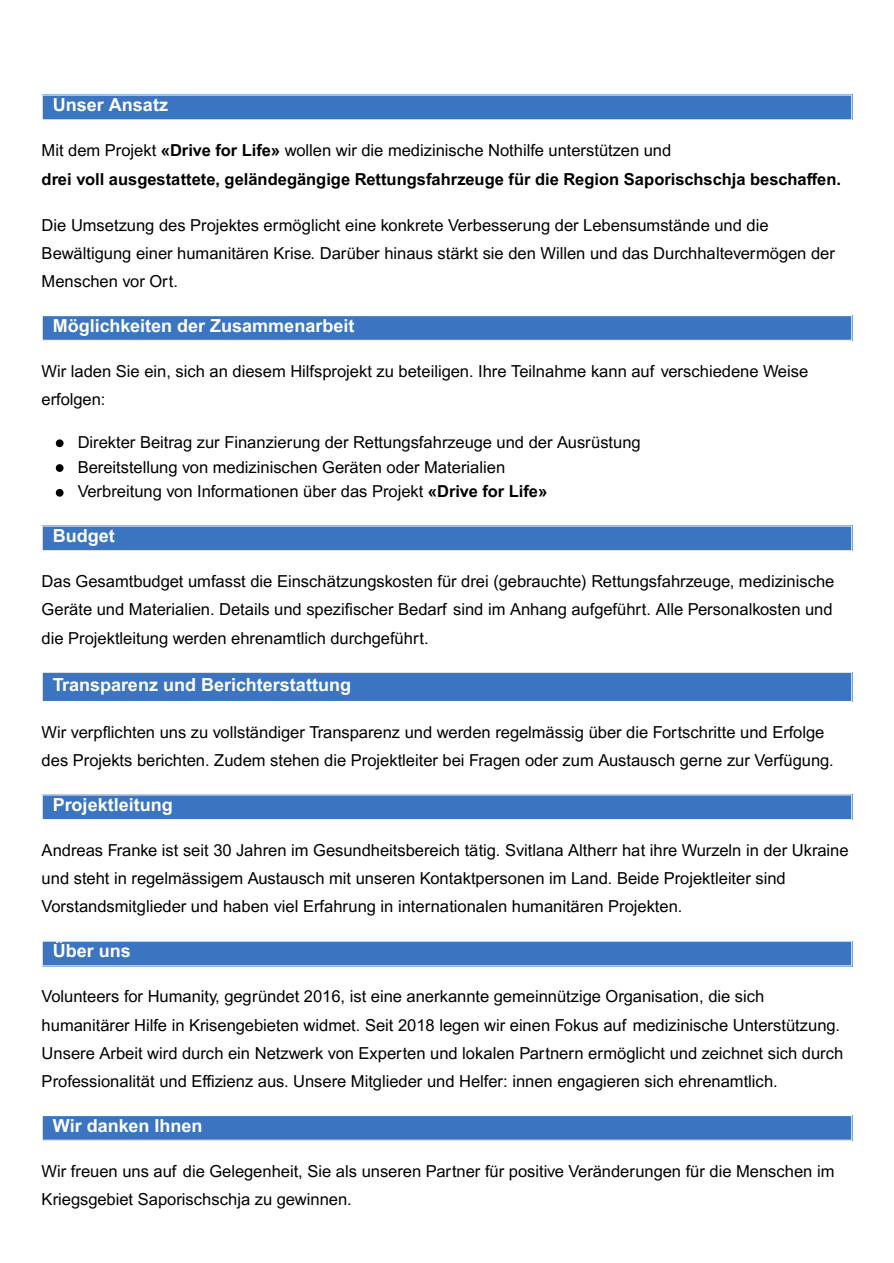
<style>
.page{position:relative;width:894px;height:1263px;background:#fff}
.page>*{position:absolute;margin:0;border:0;box-sizing:border-box;transform-origin:0 0}
.t1{font:700 18px "Arial MT Pro";color:#fff}
.t2{font:16.5px/28.2px "Arial MT Pro";color:#000}
.t3{font:700 16.5px/28.2px "Arial MT Pro";color:#000}
.s1{font-weight:400}
.s2{font-weight:700}
</style>
<div class="page">
<div style="left:42px;top:95px;width:809px;height:25px;background:#3b75c2"></div>
<svg style="left:42px;top:96px;width:1px;height:23px"></svg>
<svg style="left:851px;top:96px;width:1px;height:23px"></svg>
<hr style="left:42px;top:94px;width:810px;height:2px;background:#fff">
<hr style="left:42px;top:119px;width:810px;height:1px;background:#fff">
<div style="left:42px;top:315px;width:809px;height:26px;background:#3b75c2"></div>
<svg style="left:42px;top:316px;width:1px;height:24px"></svg>
<svg style="left:851px;top:316px;width:1px;height:24px"></svg>
<hr style="left:42px;top:315px;width:810px;height:1px;background:#fff">
<hr style="left:42px;top:340px;width:810px;height:1px;background:#fff">
<svg style="left:56px;top:439px;width:7px;height:8px"></svg>
<svg style="left:56px;top:464px;width:7px;height:8px"></svg>
<svg style="left:56px;top:489px;width:7px;height:8px"></svg>
<div style="left:42px;top:526px;width:809px;height:25px;background:#3b75c2"></div>
<svg style="left:42px;top:527px;width:1px;height:23px"></svg>
<svg style="left:851px;top:527px;width:1px;height:23px"></svg>
<hr style="left:42px;top:525px;width:810px;height:2px;background:#fff">
<hr style="left:42px;top:550px;width:810px;height:1px;background:#fff">
<div style="left:42px;top:672px;width:809px;height:30px;background:#3b75c2"></div>
<svg style="left:42px;top:673px;width:1px;height:28px"></svg>
<svg style="left:851px;top:673px;width:1px;height:28px"></svg>
<hr style="left:42px;top:672px;width:810px;height:1px;background:#fff">
<hr style="left:42px;top:701px;width:810px;height:1px;background:#fff">
<div style="left:42px;top:795px;width:809px;height:25px;background:#3b75c2"></div>
<svg style="left:42px;top:795px;width:1px;height:24px"></svg>
<svg style="left:851px;top:795px;width:1px;height:24px"></svg>
<hr style="left:42px;top:819px;width:810px;height:1px;background:#fff">
<div style="left:42px;top:941px;width:809px;height:25px;background:#3b75c2"></div>
<svg style="left:42px;top:942px;width:1px;height:23px"></svg>
<svg style="left:851px;top:942px;width:1px;height:23px"></svg>
<hr style="left:42px;top:941px;width:810px;height:1px;background:#fff">
<hr style="left:42px;top:965px;width:810px;height:1px;background:#fff">
<div style="left:42px;top:1115px;width:809px;height:25px;background:#3b75c2"></div>
<svg style="left:42px;top:1116px;width:1px;height:24px"></svg>
<svg style="left:851px;top:1116px;width:1px;height:24px"></svg>
<hr style="left:42px;top:1115px;width:810px;height:1px;background:#fff">
<p class="t1" style="left:53px;top:98px;width:117px">Unser Ansatz</p>
<p class="t3" style="left:42px;top:139px;width:800px"><span class="s1">Mit dem Projekt</span> «Drive for Life» <span class="s1">wollen wir die medizinische Nothilfe unterstützen und<br></span>drei voll ausgestattete, geländegängige Rettungsfahrzeuge für die Region Saporischschja beschaffen.</p>
<p class="t2" style="left:42px;top:213px;width:794px">Die Umsetzung des Projektes ermöglicht eine konkrete Verbesserung der Lebensumstände und die<br>Bewältigung einer humanitären Krise. Darüber hinaus stärkt sie den Willen und das Durchhaltevermögen der<br>Menschen vor Ort.</p>
<p class="t1" style="left:53px;top:319px;width:303px">Möglichkeiten der Zusammenarbeit</p>
<p class="t2" style="left:42px;top:359px;width:767px">Wir laden Sie ein, sich an diesem Hilfsprojekt zu beteiligen. Ihre Teilnahme kann auf verschiedene Weise erfolgen:</p>
<p class="t2" style="left:78px;top:430px;width:564px">Direkter Beitrag zur Finanzierung der Rettungsfahrzeuge und der Ausrüstung</p>
<p class="t2" style="left:78px;top:455px;width:429px">Bereitstellung von medizinischen Geräten oder Materialien</p>
<p class="t2" style="left:78px;top:479px;width:471px">Verbreitung von Informationen über das Projekt <span class="s2">«Drive for Life»</span></p>
<p class="t1" style="left:53px;top:529px;width:63px">Budget</p>
<p class="t2" style="left:42px;top:569px;width:794px;text-align:justify">Das Gesamtbudget umfasst die Einschätzungskosten für drei (gebrauchte) Rettungsfahrzeuge, medizinische Geräte und Materialien. Details und spezifischer Bedarf sind im Anhang aufgeführt. Alle Personalkosten und die Projektleitung werden ehrenamtlich durchgeführt.</p>
<p class="t1" style="left:53px;top:678px;width:299px">Transparenz und Berichterstattung</p>
<p class="t2" style="left:42px;top:720px;width:793px">Wir verpfl ichten uns zu vollständiger Transparenz und werden regelmässig über die Fortschritte und Erfolge des Projekts berichten. Zudem stehen die Projektleiter bei Fragen oder zum Austausch gerne zur Verfügung.</p>
<p class="t1" style="left:53px;top:798px;width:121px">Projektleitung</p>
<p class="t2" style="left:42px;top:838px;width:808px">Andreas Franke ist seit 30 Jahren im Gesundheitsbereich tätig. Svitlana Altherr hat ihre Wurzeln in der Ukraine und steht in regelmässigem Austausch mit unseren Kontaktpersonen im Land. Beide Projektleiter sind<br>Vorstandsmitglieder und haben viel Erfahrung in internationalen humanitären Projekten.</p>
<p class="t1" style="left:53px;top:944px;width:80px">Über uns</p>
<p class="t2" style="left:42px;top:985px;width:802px">Volunteers for Humanity, gegründet 2016, ist eine anerkannte gemeinnützige Organisation, die sich humanitärer Hilfe in Krisengebieten widmet. Seit 2018 legen wir einen Fokus auf medizinische Unterstützung.<br>Unsere Arbeit wird durch ein Netzwerk von Experten und lokalen Partnern ermöglicht und zeichnet sich durch Professionalität und Effizienz aus. Unsere Mitglieder und Helfer: innen engagieren sich ehrenamtlich.</p>
<p class="t1" style="left:53px;top:1119px;width:151px">Wir danken Ihnen</p>
<p class="t2" style="left:42px;top:1159px;width:794px">Wir freuen uns auf die Gelegenheit, Sie als unseren Partner für positive Veränderungen für die Menschen im<br>Kriegsgebiet Saporischschja zu gewinnen.</p>
</div>
